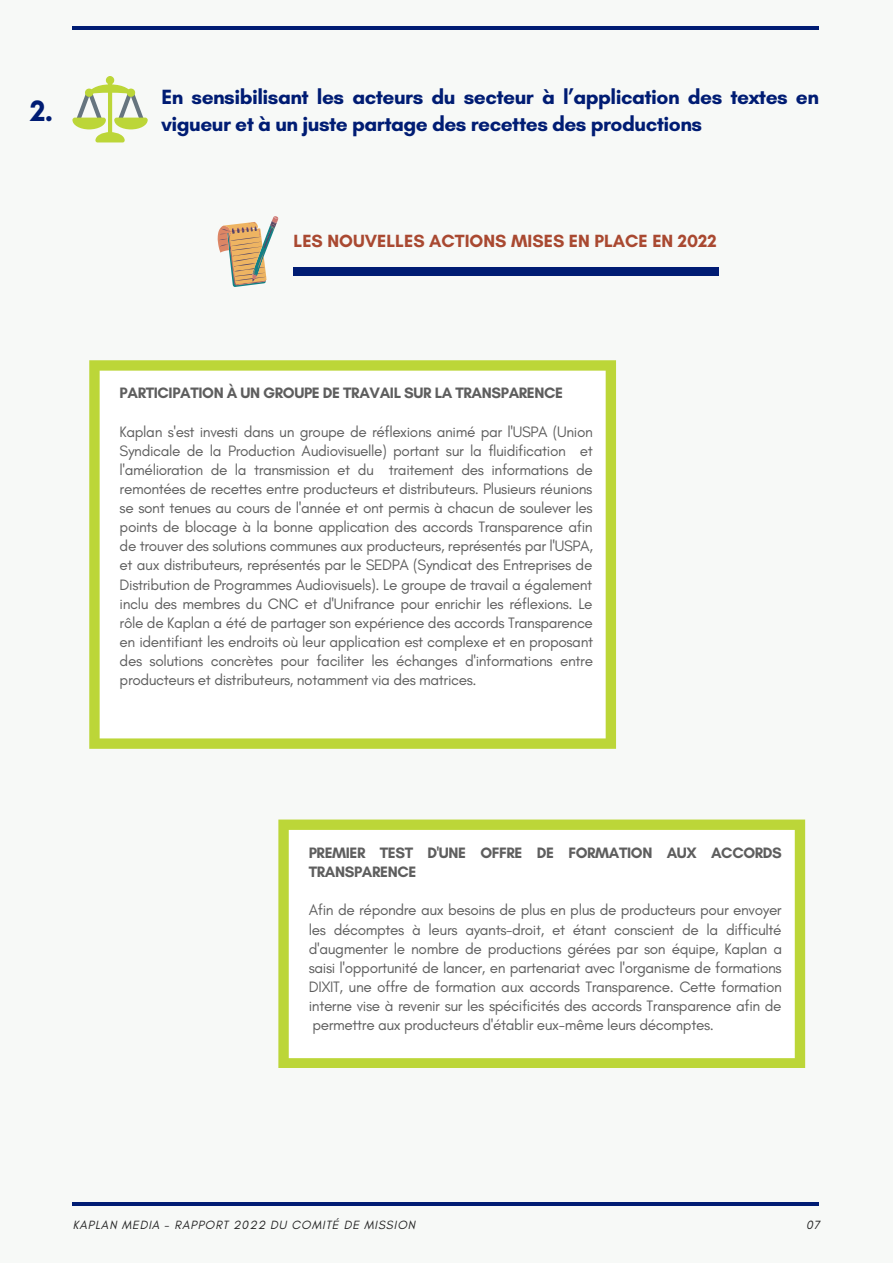
<style>
.page{position:relative;width:893px;height:1264px;background:#fff}
.page>*{position:absolute;margin:0;border:0;box-sizing:border-box;transform-origin:0 0}
.t1{font:700 30px "Glacial Indifference";color:#001c73}
.t2{font:700 21px/27px "Glacial Indifference";letter-spacing:-.025em;color:#001c73}
.t3{font:700 18px "Glacial Indifference";color:#a94931}
.t4{font:15.3px/19px "Glacial Indifference";letter-spacing:-.025em;color:#5e5e5e;text-align:justify}
.t5{font:700 15.3px/19px "Glacial Indifference";letter-spacing:-.025em;color:#5e5e5e}
.t6{font:italic 12.15px "Glacial Indifference";letter-spacing:.07em;color:#222}
</style>
<div class="page">
<div style="left:0;top:0;width:892px;height:1262px;background:#f7f9f7"></div>
<div style="left:293px;top:267px;width:425px;height:9px;background:#001c73"></div>
<hr style="left:72px;top:26px;width:747px;height:3px;background:#001c73">
<hr style="left:72px;top:1202px;width:747px;height:3px;background:#001c73">
<svg style="left:89px;top:360px;width:527px;height:388px"></svg>
<svg style="left:218px;top:216px;width:60px;height:71px"></svg>
<svg style="left:278px;top:819px;width:527px;height:249px"></svg>
<svg style="left:72px;top:76px;width:76px;height:66px"></svg>
<p class="t1" style="left:30px;top:93px;width:25px">2.</p>
<p class="t2" style="left:161px;top:84px;width:659px">En sensibilisant les acteurs du secteur à l’application des textes en vigueur et à un juste partage des recettes des productions</p>
<p class="t3" style="left:293px;top:230px;width:425px">LES NOUVELLES ACTIONS MISES EN PLACE EN 2022</p>
<p class="t5" style="left:120px;top:383px;width:445px">PARTICIPATION À UN GROUPE DE TRAVAIL SUR LA TRANSPARENCE</p>
<p class="t4" style="left:120px;top:422px;width:475px">Kaplan s'est investi dans un groupe de réflexions animé par l'USPA (Union Syndicale de la Production Audiovisuelle) portant sur la fluidification et l'amélioration de la transmission et du traitement des informations de remontées de recettes entre producteurs et distributeurs. Plusieurs réunions se sont tenues au cours de l'année et ont permis à chacun de soulever les points de blocage à la bonne application des accords Transparence afin de trouver des solutions communes aux producteurs, représentés par l'USPA, et aux distributeurs, représentés par le SEDPA (Syndicat des Entreprises de Distribution de Programmes Audiovisuels). Le groupe de travail a également inclu des membres du CNC et d'Unifrance pour enrichir les réflexions. Le rôle de Kaplan a été de partager son expérience des accords Transparence en identifiant les endroits où leur application est complexe et en proposant des solutions concrètes pour faciliter les échanges d'informations entre producteurs et distributeurs, notamment via des matrices.</p>
<p class="t5" style="left:309px;top:843px;width:474px">PREMIER TEST D'UNE OFFRE DE FORMATION AUX ACCORDS<br>TRANSPARENCE</p>
<p class="t4" style="left:309px;top:900px;width:475px">Afin de répondre aux besoins de plus en plus de producteurs pour envoyer les décomptes à leurs ayants-droit, et étant conscient de la difficulté d'augmenter le nombre de productions gérées par son équipe, Kaplan a saisi l'opportunité de lancer, en partenariat avec l'organisme de formations DIXIT, une offre de formation aux accords Transparence. Cette formation interne vise à revenir sur les spécificités des accords Transparence afin de permettre aux producteurs d'établir eux-même leurs décomptes.</p>
<p class="t6" style="left:73px;top:1217px;width:344px">KAPLAN MEDIA - RAPPORT 2022 DU COMITÉ DE MISSION</p>
<p class="t6" style="left:806px;top:1217px;width:15px">07</p>
</div>
